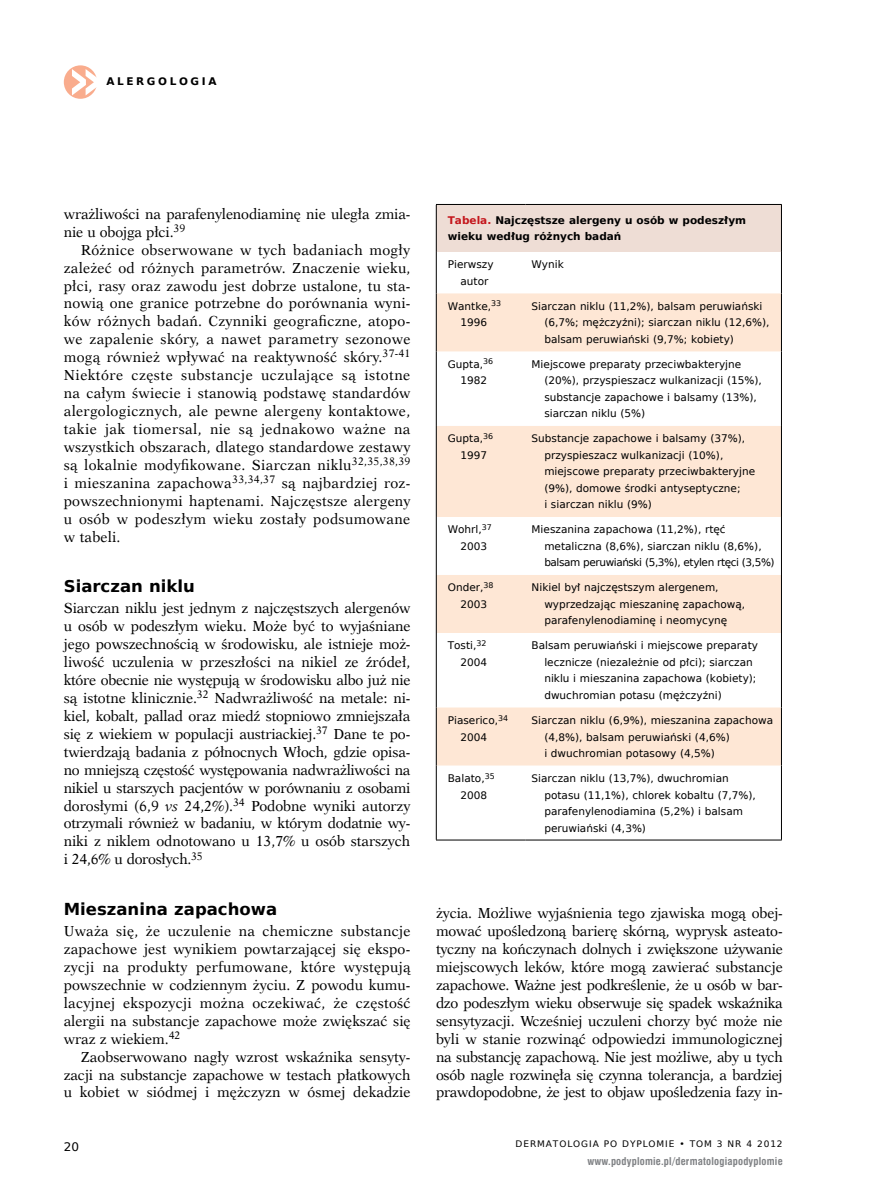
<style>
.page{position:relative;width:872px;height:1191px;background:#fff}
.page>*{position:absolute;margin:0;border:0;box-sizing:border-box;transform-origin:0 0}
.t1{font:700 16.5px "Prima Sans EU";color:#000}
.t2{font:14.55px/18px "Dutch 823 EU";letter-spacing:-.01em;color:#000;text-align:justify;scale:.96 1}
.t3{font:12px "Prima Sans EU";color:#000}
.t4{font:10.5px/16.5px "Prima Sans EU";color:#000}
.t5{font:700 10.5px/16.5px "Prima Sans EU";color:#000}
.t6{font:700 10.5px "Swis 721 Cn EU";letter-spacing:.02em;color:#808285}
.t7{font:700 10.5px "Prima Sans EU";letter-spacing:.25em;color:#000}
.t8{font:9px "Prima Sans EU";letter-spacing:.1em;color:#000}
.s1{font-style:italic}
.s2{color:#c4161c}
</style>
<div class="page">
<div style="left:64px;top:65px;width:33px;height:34px;background:#f9ac8d;border-radius:50%"></div>
<svg style="left:72px;top:69px;width:25px;height:26px"></svg>
<div style="left:436px;top:204px;width:345px;height:48px;background:#eeddd5"></div>
<svg style="left:437px;top:293px;width:344px;height:472px;fill:#fee7d5"></svg>
<hr style="left:436px;top:204px;width:89px;height:1px;background:#000">
<hr style="left:436px;top:205px;width:1px;height:47px;background:#000">
<hr style="left:525px;top:204px;width:256px;height:1px;background:#000">
<hr style="left:781px;top:205px;width:1px;height:47px;background:#000">
<hr style="left:436px;top:252px;width:1px;height:41px;background:#000">
<hr style="left:781px;top:252px;width:1px;height:41px;background:#000">
<hr style="left:436px;top:293px;width:1px;height:58px;background:#000">
<hr style="left:781px;top:293px;width:1px;height:58px;background:#000">
<hr style="left:436px;top:351px;width:1px;height:75px;background:#000">
<hr style="left:781px;top:351px;width:1px;height:75px;background:#000">
<hr style="left:436px;top:426px;width:1px;height:91px;background:#000">
<hr style="left:781px;top:426px;width:1px;height:91px;background:#000">
<hr style="left:436px;top:517px;width:1px;height:58px;background:#000">
<hr style="left:781px;top:517px;width:1px;height:58px;background:#000">
<hr style="left:436px;top:575px;width:1px;height:58px;background:#000">
<hr style="left:781px;top:575px;width:1px;height:58px;background:#000">
<hr style="left:436px;top:633px;width:1px;height:74px;background:#000">
<hr style="left:781px;top:633px;width:1px;height:74px;background:#000">
<hr style="left:436px;top:707px;width:1px;height:58px;background:#000">
<hr style="left:781px;top:707px;width:1px;height:58px;background:#000">
<hr style="left:436px;top:765px;width:1px;height:74px;background:#000">
<hr style="left:781px;top:765px;width:1px;height:74px;background:#000">
<hr style="left:436px;top:839px;width:89px;height:1px;background:#000">
<hr style="left:525px;top:839px;width:256px;height:1px;background:#000">
<p class="t7" style="left:106px;top:74px;width:112px">ALERGOLOGIA</p>
<p class="t2" style="left:64px;top:205px;width:362px">wrażliwości na parafenylenodiaminę nie uległa zmia&shy;nie u obojga płci.<sup>39</sup></p>
<p class="t2" style="left:64px;top:241px;width:363px;text-indent:17px">Różnice obserwowane w tych badaniach mogły zależeć od różnych parametrów. Znaczenie wieku, płci, rasy oraz zawodu jest dobrze ustalone, tu sta&shy;nowią one granice potrzebne do porównania wyni&shy;ków różnych badań. Czynniki geograficzne, atopo&shy;we zapalenie skóry, a nawet parametry sezonowe mogą również wpływać na reaktywność skóry.<sup>37-41<br></sup>Niektóre częste substancje uczulające są istotne na całym świecie i stanowią podstawę standardów alergologicznych, ale pewne alergeny kontaktowe, takie jak tiomersal, nie są jednakowo ważne na wszystkich obszarach, dlatego standardowe zestawy są lokalnie modyfikowane. Siarczan niklu<sup>32,35,38,39 </sup>i mieszanina zapachowa<sup>33,34,37</sup> są najbardziej roz&shy;powszechnionymi haptenami. Najczęstsze alergeny u osób w podeszłym wieku zostały podsumowane w tabeli.</p>
<p class="t1" style="left:64px;top:575px;width:133px">Siarczan niklu</p>
<p class="t2" style="left:64px;top:599px;width:363px">Siarczan niklu jest jednym z najczęstszych alergenów u osób w podeszłym wieku. Może być to wyjaśniane jego powszechnością w środowisku, ale istnieje moż&shy;liwość uczulenia w przeszłości na nikiel ze źródeł, które obecnie nie występują w środowisku albo już nie są istotne klinicznie.<sup>32</sup> Nadwrażliwość na metale: ni&shy;kiel, kobalt, pallad oraz miedź stopniowo zmniejszała się z wiekiem w populacji austriackiej.<sup>37</sup> Dane te po&shy;twierdzają badania z północnych Włoch, gdzie opisa&shy;no mniejszą częstość występowania nadwrażliwości na nikiel u starszych pacjentów w porównaniu z osobami dorosłymi (6,9 <span class="s1">vs</span> 24,2%).<sup>34</sup> Podobne wyniki autorzy otrzymali również w badaniu, w którym dodatnie wy&shy;niki z niklem odnotowano u 13,7% u osób starszych i 24,6% u dorosłych.<sup>35</sup></p>
<p class="t1" style="left:64px;top:897px;width:215px">Mieszanina zapachowa</p>
<p class="t2" style="left:64px;top:922px;width:363px">Uważa się, że uczulenie na chemiczne substancje zapachowe jest wynikiem powtarzającej się ekspo&shy;zycji na produkty perfumowane, które występują powszechnie w codziennym życiu. Z powodu kumu&shy;lacyjnej ekspozycji można oczekiwać, że częstość alergii na substancje zapachowe może zwiększać się wraz z wiekiem.<sup>42</sup></p>
<p class="t2" style="left:64px;top:1047px;width:363px;text-indent:17px">Zaobserwowano nagły wzrost wskaźnika sensyty&shy;zacji na substancje zapachowe w testach płatkowych u kobiet w siódmej i mężczyzn w ósmej dekadzie</p>
<p class="t3" style="left:64px;top:1138px;width:17px">20</p>
<p class="t5" style="left:448px;top:211px;width:300px"><span class="s2">Tabela.</span> Najczęstsze alergeny u osób w podeszłym wieku według różnych badań</p>
<p class="t4" style="left:460px;top:256px;width:35px;text-indent:-13px">Pierwszy autor</p>
<p class="t4" style="left:531px;top:256px;width:34px">Wynik</p>
<p class="t4" style="left:448px;top:298px;width:55px;text-align:center">Wantke,<sup>33<br></sup>1996</p>
<p class="t4" style="left:544px;top:298px;width:227px;text-indent:-13px">Siarczan niklu (11,2%), balsam peruwiański (6,7%; mężczyźni); siarczan niklu (12,6%), balsam peruwiański (9,7%; kobiety)</p>
<p class="t4" style="left:460px;top:355px;width:34px;text-indent:-13px">Gupta,<sup>36<br></sup>1982</p>
<p class="t4" style="left:544px;top:356px;width:219px;text-indent:-13px">Miejscowe preparaty przeciwbakteryjne (20%), przyspieszacz wulkanizacji (15%), substancje zapachowe i balsamy (13%), siarczan niklu (5%)</p>
<p class="t4" style="left:460px;top:430px;width:34px;text-indent:-13px">Gupta,<sup>36<br></sup>1997</p>
<p class="t4" style="left:544px;top:430px;width:212px;text-indent:-13px">Substancje zapachowe i balsamy (37%), przyspieszacz wulkanizacji (10%), miejscowe preparaty przeciwbakteryjne (9%), domowe środki antyseptyczne;<br>i siarczan niklu (9%)</p>
<p class="t4" style="left:460px;top:521px;width:33px;text-indent:-13px">Wohrl,<sup>37<br></sup>2003</p>
<p class="t4" style="left:544px;top:521px;width:232px;text-indent:-13px">Mieszanina zapachowa (11,2%), rtęć metaliczna (8,6%), siarczan niklu (8,6%), balsam peruwiański (5,3%), etylen rtęci (3,5%)</p>
<p class="t4" style="left:460px;top:579px;width:34px;text-indent:-13px">Onder,<sup>38<br></sup>2003</p>
<p class="t4" style="left:544px;top:579px;width:202px;text-indent:-13px">Nikiel był najczęstszym alergenem, wyprzedzając mieszaninę zapachową, parafenylenodiaminę i neomycynę</p>
<p class="t4" style="left:448px;top:637px;width:41px;text-align:right">Tosti,<sup>32<br></sup>2004</p>
<p class="t4" style="left:544px;top:637px;width:215px;text-indent:-13px">Balsam peruwiański i miejscowe preparaty lecznicze (niezależnie od płci); siarczan niklu i mieszanina zapachowa (kobiety); dwuchromian potasu (mężczyźni)</p>
<p class="t4" style="left:460px;top:711px;width:49px;text-indent:-13px">Piaserico,<sup>34<br></sup>2004</p>
<p class="t4" style="left:544px;top:711px;width:230px;text-indent:-13px">Siarczan niklu (6,9%), mieszanina zapachowa (4,8%), balsam peruwiański (4,6%)<br>i dwuchromian potasowy (4,5%)</p>
<p class="t4" style="left:448px;top:769px;width:48px;text-align:center">Balato,<sup>35<br></sup>2008</p>
<p class="t4" style="left:544px;top:769px;width:213px;text-indent:-13px">Siarczan niklu (13,7%), dwuchromian potasu (11,1%), chlorek kobaltu (7,7%), parafenylenodiamina (5,2%) i balsam peruwiański (4,3%)</p>
<p class="t2" style="left:436px;top:904px;width:363px">życia. Możliwe wyjaśnienia tego zjawiska mogą obej&shy;mować upośledzoną barierę skórną, wyprysk asteato&shy;tyczny na kończynach dolnych i zwiększone używanie miejscowych leków, które mogą zawierać substancje zapachowe. Ważne jest podkreślenie, że u osób w bar&shy;dzo podeszłym wieku obserwuje się spadek wskaźnika sensytyzacji. Wcześniej uczuleni chorzy być może nie byli w stanie rozwinąć odpowiedzi immunologicznej na substancję zapachową. Nie jest możliwe, aby u tych osób nagle rozwinęła się czynna tolerancja, a bardziej prawdopodobne, że jest to objaw upośledzenia fazy in-</p>
<p class="t8" style="left:515px;top:1137px;width:268px">DERMATOLOGIA PO DYPLOMIE • TOM 3 NR 4 2012</p>
<p class="t6" style="left:587px;top:1155px;width:197px">www.podyplomie.pl/dermatologiapodyplomie</p>
</div>
